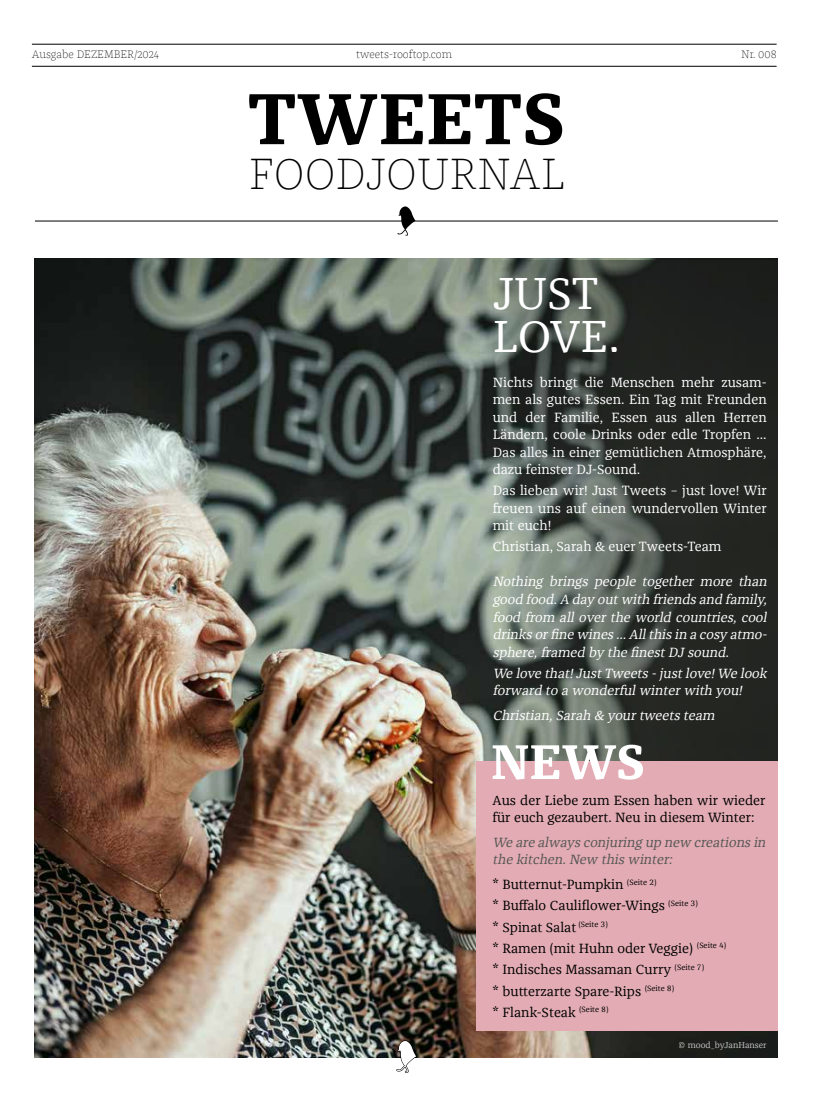
<style>
.page{position:relative;width:833px;height:1117px;background:#fff}
.page>*{position:absolute;margin:0;border:0;box-sizing:border-box;transform-origin:0 0}
.t1{font:700 75px "Franziska Offc Pro";color:#000}
.t2{font:46.12px "Franziska Offc Pro";letter-spacing:-.005em;color:#fff}
.t3{font:100 45px "Franziska Offc Pro";color:#000}
.fließtext{font:13.75px/17.5px "Franziska Offc Pro";color:#fff;text-align:justify}
.fließtext-2{font:italic 13.75px/17.5px "Franziska Offc Pro";letter-spacing:-.005em;color:#fff;text-align:justify}
.head_drinks{font:13.75px "Franziska Offc Pro";color:#000}
.fließtext-3{font:13.75px/17.5px "Franziska Offc Pro";color:#000}
.fließtext-4{font:italic 13.75px/17.5px "Franziska Offc Pro";color:#565656}
.t4{font:100 11.25px "Franziska Web W03";color:#000}
.t5{font:8.75px "Franziska Offc Pro";color:#fff}
</style>
<div class="page">
<img style="left:35px;top:259px;width:743px;height:797px">
<svg style="left:493px;top:260px;width:285px;height:500px;background:#3d423d"></svg>
<hr style="left:32px;top:44px;width:744px;height:1px;background:#000">
<hr style="left:32px;top:66px;width:744px;height:1px;background:#000">
<hr style="left:35px;top:221px;width:743px;height:1px;background:#000">
<svg style="left:397px;top:206px;width:18px;height:29px"></svg>
<div style="left:477px;top:761px;width:301px;height:269px;background:#e3acb4"></div>
<svg style="left:492px;top:744px;width:151px;height:35px"></svg>
<svg style="left:396px;top:1040px;width:20px;height:32px"></svg>
<p class="t4" style="left:32px;top:47px;width:129px">Ausgabe DEZEMBER/2024</p>
<p class="t4" style="left:356px;top:47px;width:97px">tweets-rooftop.com</p>
<p class="t4" style="left:741px;top:47px;width:37px">Nr. 008</p>
<p class="t1" style="left:248px;top:71px;width:319px">TWEETS</p>
<p class="t3" style="left:249px;top:146px;width:318px">FOODJOURNAL</p>
<p class="t2" style="left:493px;top:265px;width:107px">JUST</p>
<p class="t2" style="left:493px;top:308px;width:129px">LOVE.</p>
<p class="fließtext" style="left:493px;top:373px;width:275px">Nichts bringt die Menschen mehr zusam&shy;men als gutes Essen. Ein Tag mit Freunden und der Familie, Essen aus allen Herren Ländern, coole Drinks oder edle Tropfen ...<br>Das alles in einer gemütlichen Atmosphäre, dazu feinster DJ-Sound.</p>
<p class="fließtext" style="left:493px;top:481px;width:275px">Das lieben wir! Just Tweets – just love! Wir freuen uns auf einen wundervollen Winter mit euch!</p>
<p class="fließtext" style="left:493px;top:537px;width:230px">Christian, Sarah &amp; euer Tweets-Team</p>
<p class="fließtext-2" style="left:493px;top:572px;width:278px">Nothing brings people together more than good food.A day outwith friends and family, food from all over the world countries, cool drinks orfine wines ...Allthis in a cosy atmo&shy;sphere,framed by the finestDJ sound.</p>
<p class="fließtext-2" style="left:493px;top:663px;width:278px">We love that!JustTweets -justlove!We look forward to a wonderfulwinterwith you!</p>
<p class="fließtext-2" style="left:493px;top:706px;width:226px">Christian,Sarah &amp; yourtweets team</p>
<p class="fließtext-3" style="left:492px;top:791px;width:274px">Aus der Liebe zum Essen haben wir wieder für euch gezaubert. Neu in diesem Winter:</p>
<p class="fließtext-4" style="left:492px;top:833px;width:277px">We are always conjuring up new creations in the kitchen.New this winter:</p>
<p class="head_drinks" style="left:492px;top:875px;width:165px">* Butternut-Pumpkin <sup>(Seite</sup> <sup>2)</sup></p>
<p class="head_drinks" style="left:492px;top:897px;width:207px">* Buffalo Cauliflower-Wings <sup>(Seite</sup> <sup>3)</sup></p>
<p class="head_drinks" style="left:492px;top:918px;width:117px">* Spinat Salat <sup>(Seite</sup> <sup>3)</sup></p>
<p class="head_drinks" style="left:492px;top:939px;width:235px">* Ramen (mit Huhn oder Veggie) <sup>(Seite</sup> <sup>4)</sup></p>
<p class="head_drinks" style="left:492px;top:960px;width:213px">* Indisches Massaman Curry <sup>(Seite</sup> <sup>7)</sup></p>
<p class="head_drinks" style="left:492px;top:982px;width:183px">* butterzarte Spare-Rips <sup>(Seite</sup> <sup>8)</sup></p>
<p class="head_drinks" style="left:492px;top:1003px;width:118px">* Flank-Steak <sup>(Seite</sup> <sup>8)</sup></p>
<p class="t5" style="left:678px;top:1038px;width:89px">© mood_byJanHanser</p>
</div>
